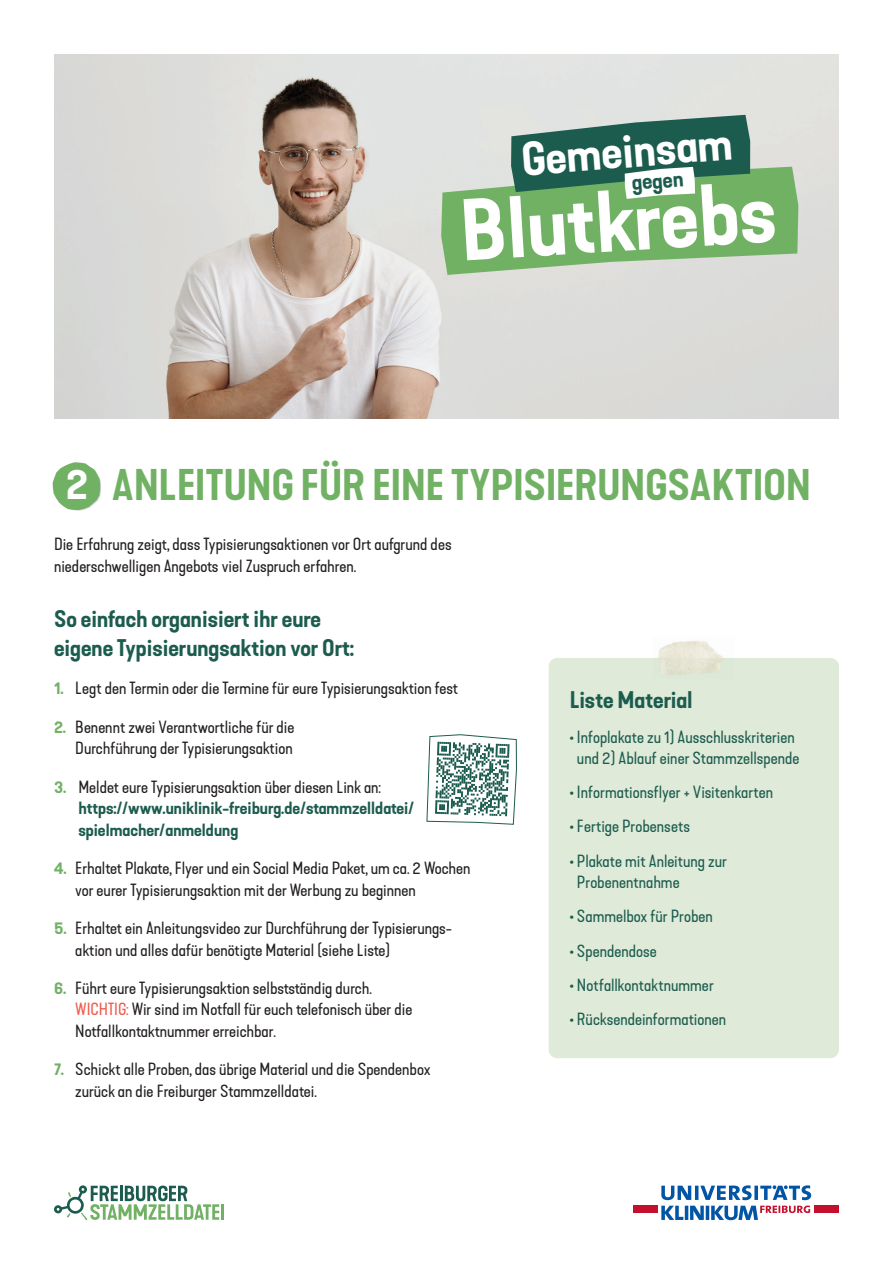
<style>
.page{position:relative;width:893px;height:1263px;background:#fff}
.page>*{position:absolute;margin:0;border:0;box-sizing:border-box;transform-origin:0 0}
.t1{font:81.75px "Kapra Neue Pro Semi Bold Exp";color:#fff}
.t2{font:45px "Kapra Neue Pro Semi Bold Exp";color:#fff}
.t3{font:41.4px "Kapra Neue Pro Semi Bold Exp";letter-spacing:-.01em;color:#71b164}
.t4{font:41.4px "Kapra Neue Pro Semi Bold Exp";color:#fff}
.t5{font:22.5px/29.2px "Kapra Neue Pro Semi Bold Exp";color:#1c5c4e}
.t6{font:21.6px "Kapra Neue Pro Semi Bold Exp";color:#1c5c4e}
.t7{font:16.5px/21.5px "Kapra Neue Pro Regular Exp";color:#231f20}
.t8{font:16.5px/21.5px "Kapra Neue Pro Regular Exp";color:#1c5c4e;text-align:center}
.t9{font:16.5px/21.5px "Kapra Neue Pro Semi Bold Exp";color:#1c5c4e}
.s1{font-family:"Kapra Neue Pro Semi Bold Exp";color:#71b164}
.s2{color:#f0594d}
</style>
<div class="page">
<img style="left:54px;top:54px;width:785px;height:365px">
<div style="left:549px;top:658px;width:290px;height:400px;background:#dfead9;border-radius:9px"></div>
<img style="left:658px;top:641px;width:66px;height:34px">
<svg style="left:53px;top:462px;width:48px;height:49px"></svg>
<svg style="left:441px;top:115px;width:357px;height:160px;background:#7eac83"></svg>
<div style="left:815px;top:1206px;width:24px;height:7px;background:#c3102e"></div>
<div style="left:634px;top:1206px;width:24px;height:7px;background:#c3102e"></div>
<svg style="left:661px;top:1185px;width:150px;height:35px"></svg>
<hr style="left:221px;top:1204px;width:3px;height:16px;background:#71b164">
<svg style="left:54px;top:1185px;width:165px;height:35px"></svg>
<svg style="left:427px;top:734px;width:90px;height:91px"></svg>
<h2 class="t2" style="left:520px;top:130px;width:213px;rotate:-4deg">Gemeinsam</h2>
<h3 class="t6" style="left:631px;top:169px;width:53px;rotate:-5deg">gegen</h3>
<h1 class="t1" style="left:456px;top:180px;width:318px;rotate:-4deg">Blutkrebs</h1>
<h3 class="t4" style="left:66px;top:458px;width:24px">2</h3>
<h3 class="t3" style="left:112px;top:459px;width:700px">ANLEITUNG FÜR EINE TYPISIERUNGSAKTION</h3>
<p class="t7" style="left:54px;top:534px;width:399px">Die Erfahrung zeigt, dass Typisierungsaktionen vor Ort aufgrund des niederschwelligen Angebots viel Zuspruch erfahren.</p>
<h3 class="t5" style="left:54px;top:604px;width:302px">So einfach organisiert ihr eure eigene Typisierungsaktion vor Ort:</h3>
<p class="t7" style="left:54px;top:678px;width:405px"><span class="s1">1.</span> Legt den Termin oder die Termine für eure Typisierungsaktion fest</p>
<p class="t7" style="left:54px;top:716px;width:242px;text-align:right"><span class="s1">2.</span> Benennt zwei Verantwortliche für die<br>Durchführung der Typisierungsaktion</p>
<p class="t7" style="left:54px;top:776px;width:329px"><span class="s1">3.</span> Meldet eure Typisierungsaktion über diesen Link an:</p>
<p class="t9" style="left:78px;top:798px;width:337px">https://www.uniklinik-freiburg.de/stammzelldatei/ spielmacher/anmeldung</p>
<p class="t7" style="left:75px;top:858px;width:397px;text-indent:-21px"><span class="s1">4.</span> Erhaltet Plakate, Flyer und ein Social Media Paket, um ca. 2 Wochen vor eurer Typisierungsaktion mit der Werbung zu beginnen</p>
<p class="t7" style="left:75px;top:918px;width:378px;text-indent:-21px"><span class="s1">5.</span> Erhaltet ein Anleitungsvideo zur Durchführung der Typisierungs&shy;aktion und alles dafür benötigte Material (siehe Liste)</p>
<p class="t7" style="left:75px;top:977px;width:339px;text-indent:-21px"><span class="s1">6.</span> Führt eure Typisierungsaktion selbstständig durch.<br><span class="s2">WICHTIG:</span> Wir sind im Notfall für euch telefonisch über die<br>Notfallkontaktnummer erreichbar.</p>
<p class="t7" style="left:75px;top:1059px;width:357px;text-indent:-21px"><span class="s1">7.</span> Schickt alle Proben, das übrige Material und die Spendenbox zurück an die Freiburger Stammzelldatei.</p>
<h3 class="t5" style="left:570px;top:686px;width:124px">Liste Material</h3>
<p class="t8" style="left:570px;top:726px;width:231px">• Infoplakate zu 1) Ausschlusskriterien und 2) Ablauf einer Stammzellspende</p>
<p class="t8" style="left:570px;top:782px;width:205px">• Informationsflyer + Visitenkarten</p>
<p class="t8" style="left:570px;top:816px;width:122px">• Fertige Probensets</p>
<p class="t8" style="left:577px;top:850px;width:151px;text-align:left;text-indent:-7px">• Plakate mit Anleitung zur<br>Probenentnahme</p>
<p class="t8" style="left:570px;top:906px;width:145px">• Sammelbox für Proben</p>
<p class="t8" style="left:570px;top:940px;width:89px">• Spendendose</p>
<p class="t8" style="left:570px;top:974px;width:145px">• Notfallkontaktnummer</p>
<p class="t8" style="left:570px;top:1008px;width:158px">• Rücksendeinformationen</p>
</div>
